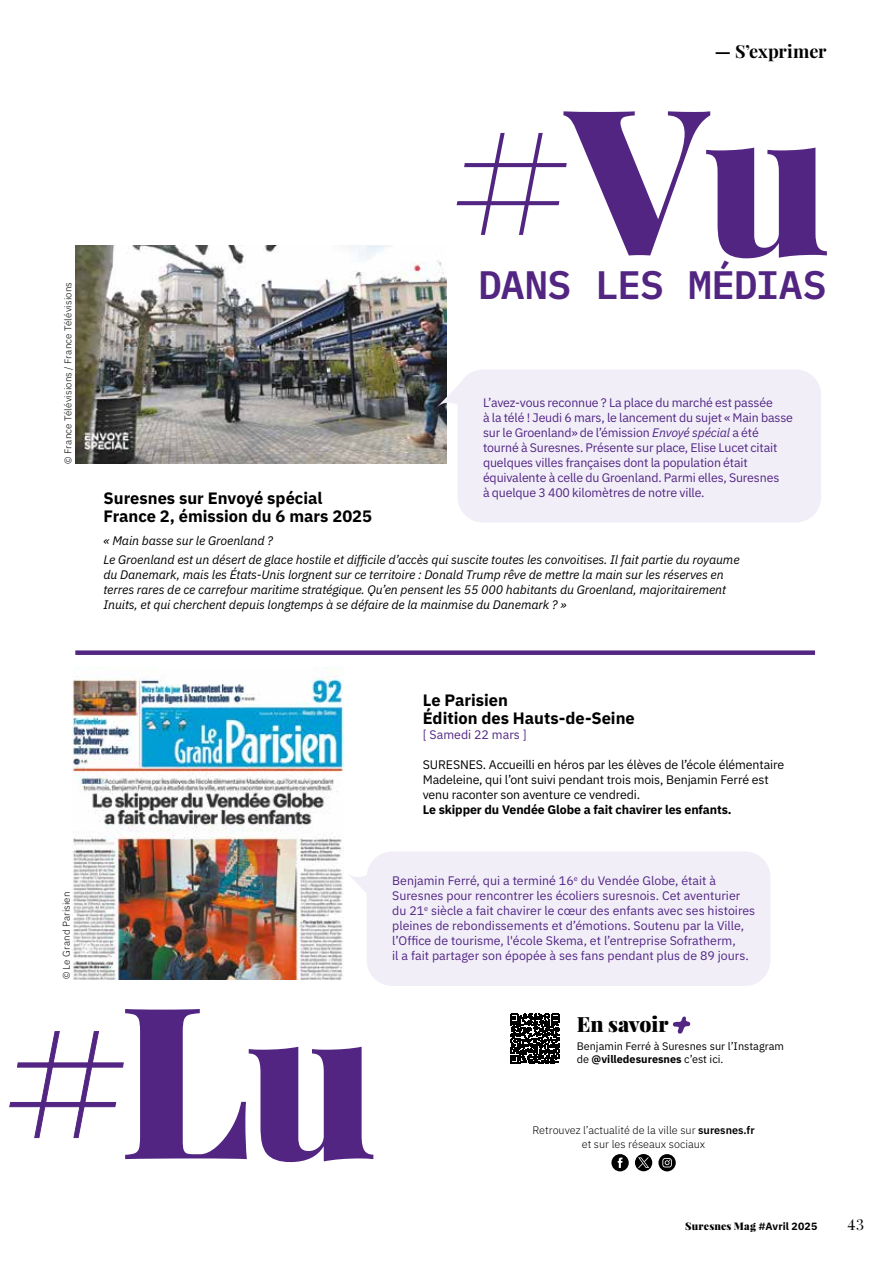
<style>
.page{position:relative;width:893px;height:1263px;background:#fff}
.page>*{position:absolute;margin:0;border:0;box-sizing:border-box;transform-origin:0 0}
.t1{font:600 39.75px "IBM Plex Mono";letter-spacing:-.02em;color:#522583}
.t2{font:900 21px "Playfair Display";color:#000}
.t3{font:700 18px "Playfair Display";letter-spacing:-.01em;color:#000}
.t4{font:700 16.5px/18px "IBM Plex Sans";color:#000}
.t5{font:15px "Playfair Display";color:#000}
.t6{font:12.3px/15px "IBM Plex Sans";letter-spacing:-.005em;color:#522583}
.t7{font:italic 12.3px/15px "IBM Plex Sans";letter-spacing:-.01em;color:#000}
.t8{font:12.3px/15px "IBM Plex Sans";letter-spacing:-.01em;color:#000}
.t9{font:700 12.3px "IBM Plex Sans";letter-spacing:-.01em;color:#000}
.t10{font:300 10.8px/13.5px "IBM Plex Sans";color:#000;text-align:center}
.t11{font:10.8px/13.5px "IBM Plex Sans";color:#000}
.t12{font:900 10.5px "Playfair Display";letter-spacing:.015em;color:#000}
.t13{font:300 9.75px "IBM Plex Sans";letter-spacing:.015em;color:#000}
.s1{font-style:italic}
.s2{font-weight:700}
.s3{font-weight:600}
.s4{font-family:"IBM Plex Sans";font-weight:700}
</style>
<div class="page">
<svg style="left:457px;top:111px;width:370px;height:147px"></svg>
<div style="left:75px;top:650px;width:740px;height:5px;background:#522583"></div>
<img style="left:75px;top:246px;width:371px;height:217px">
<img style="left:73px;top:668px;width:270px;height:311px">
<div style="left:367px;top:851px;width:403px;height:135px;background:#f1eef8;border-radius:26px"></div>
<svg style="left:334px;top:859px;width:33px;height:41px"></svg>
<div style="left:611px;top:1154px;width:18px;height:17px;background:#000;border-radius:50%"></div>
<svg style="left:618px;top:1157px;width:4px;height:11px"></svg>
<svg style="left:658px;top:1154px;width:18px;height:17px"></svg>
<svg style="left:662px;top:1158px;width:10px;height:9px"></svg>
<div style="left:635px;top:1154px;width:17px;height:17px;background:#000;border-radius:50%"></div>
<svg style="left:638px;top:1157px;width:11px;height:11px"></svg>
<svg style="left:424px;top:379px;width:35px;height:42px"></svg>
<div style="left:457px;top:369px;width:364px;height:154px;background:#f1eef8;border-radius:26px"></div>
<svg style="left:510px;top:1014px;width:50px;height:50px"></svg>
<svg style="left:672px;top:1016px;width:18px;height:18px"></svg>
<svg style="left:9px;top:1009px;width:364px;height:153px"></svg>
<h3 class="t3" style="left:715px;top:40px;width:113px">— S’exprimer</h3>
<p class="t13" style="left:61px;top:463px;width:183px;rotate:-90deg">© France Télévisions / France Télévisions</p>
<h1 class="t1" style="left:478px;top:253px;width:350px">DANS LES MÉDIAS</h1>
<p class="t6" style="left:483px;top:394px;width:312px">L’avez-vous reconnue ? La place du marché est passée<br>à la télé ! Jeudi 6 mars, le lancement du sujet « Main basse sur le Groenland» de l’émission <span class="s1">Envoyé spécial</span> a été tourné à Suresnes. Présente sur place, Elise Lucet citait quelques villes françaises dont la population était équivalente à celle du Groenland. Parmi elles, Suresnes<br>à quelque 3 400 kilomètres de notre ville.</p>
<h3 class="t4" style="left:104px;top:488px;width:270px">Suresnes sur Envoyé spécial<br>France 2, émission du 6 mars 2025</h3>
<p class="t7" style="left:104px;top:529px;width:638px;line-height:19.5px">« Main basse sur le Groenland ?<br>Le Groenland est un désert de glace hostile et difficile d’accès qui suscite toutes les convoitises. Il fait partie du royaume</p>
<p class="t7" style="left:104px;top:566px;width:624px">du Danemark, mais les États-Unis lorgnent sur ce territoire : Donald Trump rêve de mettre la main sur les réserves en terres rares de ce carrefour maritime stratégique. Qu’en pensent les 55 000 habitants du Groenland, majoritairement<br>Inuits, et qui cherchent depuis longtemps à se défaire de la mainmise du Danemark ? »</p>
<p class="t13" style="left:59px;top:979px;width:89px;rotate:-90deg">© Le Grand Parisien</p>
<h3 class="t4" style="left:423px;top:690px;width:213px">Le Parisien<br>Édition des Hauts-de-Seine</h3>
<p class="t6" style="left:423px;top:726px;width:106px">[ Samedi 22 mars ]</p>
<p class="t8" style="left:423px;top:756px;width:363px">SURESNES. Accueilli en héros par les élèves de l’école élémentaire<br>Madeleine, qui l’ont suivi pendant trois mois, Benjamin Ferré est venu raconter son aventure ce vendredi.</p>
<p class="t9" style="left:423px;top:800px;width:310px">Le skipper du Vendée Globe a fait chavirer les enfants.</p>
<p class="t6" style="left:392px;top:872px;width:365px">Benjamin Ferré, qui a terminé 16<sup>e</sup> du Vendée Globe, était à Suresnes pour rencontrer les écoliers suresnois. Cet aventurier du 21<sup>e</sup> siècle a fait chavirer le cœur des enfants avec ses histoires pleines de rebondissements et d’émotions. Soutenu par la Ville, l’Office de tourisme, l'école Skema, et l’entreprise Sofratherm,<br>il a fait partager son épopée à ses fans pendant plus de 89 jours.</p>
<h2 class="t2" style="left:577px;top:1011px;width:93px">En savoir</h2>
<p class="t11" style="left:577px;top:1038px;width:209px">Benjamin Ferré à Suresnes sur l’Instagram de <span class="s2">@villedesuresnes</span> c’est ici.</p>
<p class="t10" style="left:532px;top:1122px;width:224px">Retrouvez l’actualité de la ville sur <span class="s3">suresnes.fr </span>et sur les réseaux sociaux</p>
<p class="t12" style="left:685px;top:1219px;width:134px">Suresnes Mag <span class="s4">#Avril 2025</span></p>
<p class="t5" style="left:847px;top:1215px;width:18px">43</p>
</div>
